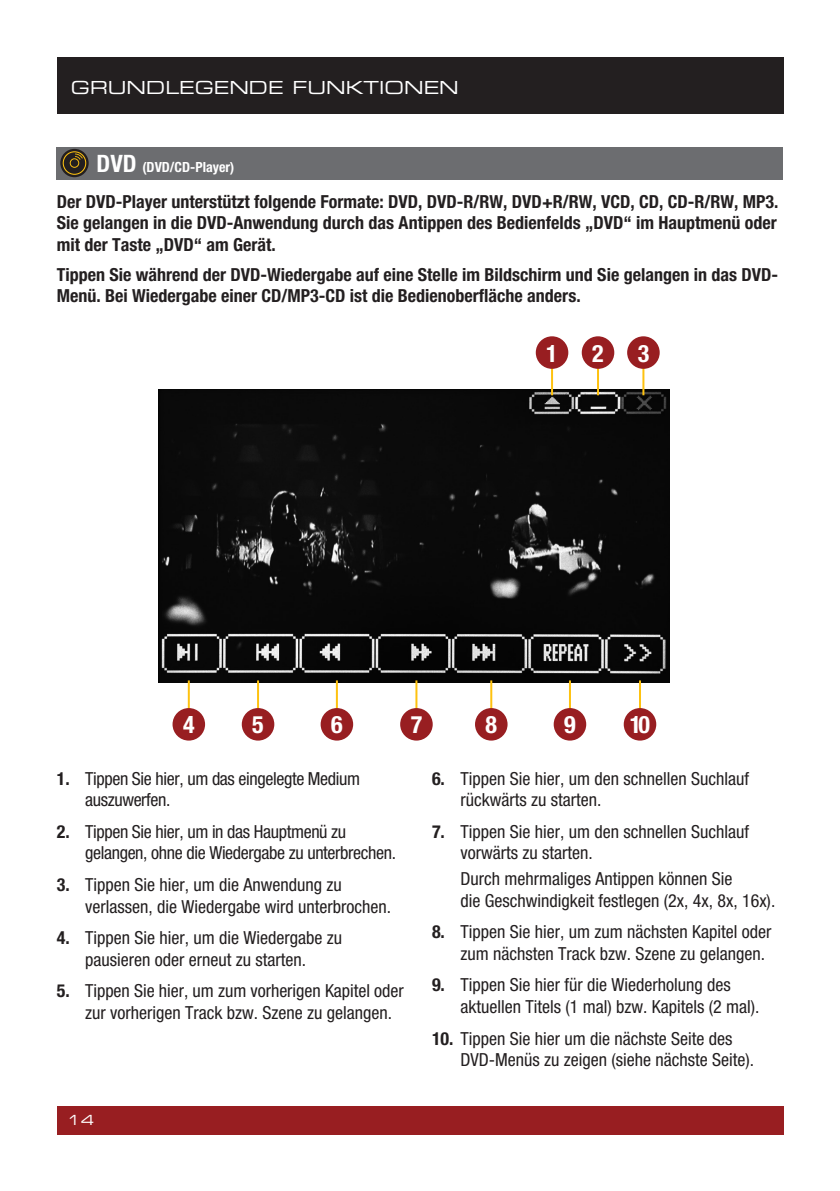
<style>
.page{position:relative;width:840px;height:1191px;background:#fff}
.page>*{position:absolute;margin:0;border:0;box-sizing:border-box;transform-origin:0 0}
.t1{font:700 condensed 24px "Helvetica Neue";color:#fff}
.t2{font:condensed 18px/21.6px "Helvetica Neue";color:#231f20}
.t3{font:700 condensed 18px/21.6px "Helvetica Neue";color:#231f20;text-align:justify}
.t4{font:condensed 18px/21.6px "Helvetica Neue";letter-spacing:-.02em;color:#231f20}
.t5{font:18px "Eurostile Extended Two";color:#fff}
.t6{font:700 condensed 14px "Helvetica Neue";color:#fff}
.t7{font:14px "Eurostile Extended Two";color:#fff}
.s1{font-size:24px}
.s2{font-weight:700}
</style>
<div class="page">
<div style="left:57px;top:1106px;width:725px;height:28px;background:#981e21"></div>
<div style="left:57px;top:57px;width:725px;height:56px;background:#231f20"></div>
<img style="left:158px;top:389px;width:510px;height:294px">
<hr style="left:188px;top:680px;width:2px;height:45px;background:#fec210">
<div style="left:172px;top:708px;width:33px;height:32px;background:#981e21;border-radius:50%"></div>
<hr style="left:550px;top:343px;width:2px;height:52px;background:#fec210">
<div style="left:535px;top:336px;width:33px;height:33px;background:#981e21;border-radius:50%"></div>
<hr style="left:596px;top:343px;width:2px;height:52px;background:#fec210">
<div style="left:581px;top:336px;width:33px;height:33px;background:#981e21;border-radius:50%"></div>
<hr style="left:257px;top:680px;width:2px;height:45px;background:#fec210">
<div style="left:242px;top:708px;width:32px;height:32px;background:#981e21;border-radius:50%"></div>
<hr style="left:336px;top:680px;width:2px;height:45px;background:#fec210">
<div style="left:320px;top:708px;width:33px;height:32px;background:#981e21;border-radius:50%"></div>
<hr style="left:415px;top:680px;width:2px;height:45px;background:#fec210">
<div style="left:400px;top:708px;width:32px;height:32px;background:#981e21;border-radius:50%"></div>
<hr style="left:490px;top:680px;width:2px;height:45px;background:#fec210">
<div style="left:474px;top:708px;width:33px;height:32px;background:#981e21;border-radius:50%"></div>
<hr style="left:568px;top:680px;width:2px;height:45px;background:#fec210">
<div style="left:553px;top:708px;width:33px;height:32px;background:#981e21;border-radius:50%"></div>
<hr style="left:638px;top:680px;width:2px;height:45px;background:#fec210">
<div style="left:623px;top:708px;width:33px;height:32px;background:#981e21;border-radius:50%"></div>
<hr style="left:642px;top:343px;width:2px;height:52px;background:#fec210">
<div style="left:626px;top:336px;width:33px;height:33px;background:#981e21;border-radius:50%"></div>
<div style="left:57px;top:147px;width:725px;height:32px;background:#6c6d70"></div>
<svg style="left:60px;top:149px;width:29px;height:28px"></svg>
<svg style="left:63px;top:151px;width:23px;height:24px"></svg>
<p class="t5" style="left:71px;top:75px;width:389px">GRUNDLEGENDE FUNKTIONEN</p>
<p class="t6" style="left:97px;top:158px;width:139px"><span class="s1">DVD</span> (DVD/CD-Player)</p>
<p class="t3" style="left:57px;top:190px;width:723px">Der DVD-Player unterstützt folgende Formate: DVD, DVD-R/RW, DVD+R/RW, VCD, CD, CD-R/RW, MP3.<br>Sie gelangen in die DVD-Anwendung durch das Antippen des Bedienfelds „DVD“ im Hauptmenü oder mit der Taste „DVD“ am Gerät.</p>
<p class="t3" style="left:57px;top:263px;width:722px">Tippen Sie während der DVD-Wiedergabe auf eine Stelle im Bildschirm und Sie gelangen in das DVD-<br>Menü. Bei Wiedergabe einer CD/MP3-CD ist die Bedienoberfläche anders.</p>
<h1 class="t1" style="left:546px;top:339px;width:13px">1</h1>
<h1 class="t1" style="left:592px;top:339px;width:13px">2</h1>
<h1 class="t1" style="left:637px;top:339px;width:13px">3</h1>
<h1 class="t1" style="left:183px;top:710px;width:13px">4</h1>
<h1 class="t1" style="left:252px;top:710px;width:13px">5</h1>
<h1 class="t1" style="left:331px;top:710px;width:13px">6</h1>
<h1 class="t1" style="left:410px;top:710px;width:13px">7</h1>
<h1 class="t1" style="left:485px;top:710px;width:13px">8</h1>
<h1 class="t1" style="left:564px;top:710px;width:13px">9</h1>
<h1 class="t1" style="left:629px;top:710px;width:22px">10</h1>
<p class="t4" style="left:85px;top:767px;width:276px;text-indent:-28px"><span class="s2">1.</span> Tippen Sie hier, um das eingelegte Medium auszuwerfen.</p>
<p class="t4" style="left:85px;top:820px;width:312px;text-indent:-28px"><span class="s2">2.</span> Tippen Sie hier, um in das Hauptmenü zu gelangen, ohne die Wiedergabe zu unterbrechen.</p>
<p class="t2" style="left:85px;top:873px;width:307px;text-indent:-28px"><span class="s2">3.</span> Tippen Sie hier, um die Anwendung zu verlassen, die Wiedergabe wird unterbrochen.</p>
<p class="t2" style="left:57px;top:927px;width:287px;text-align:center"><span class="s2">4.</span> Tippen Sie hier, um die Wiedergabe zu pausieren oder erneut zu starten.</p>
<p class="t2" style="left:85px;top:980px;width:320px;text-indent:-28px"><span class="s2">5.</span> Tippen Sie hier, um zum vorherigen Kapitel oder zur vorherigen Track bzw. Szene zu gelangen.</p>
<p class="t7" style="left:67px;top:1110px;width:28px">14</p>
<p class="t2" style="left:460px;top:767px;width:290px;text-indent:-28px"><span class="s2">6.</span> Tippen Sie hier, um den schnellen Suchlauf rückwärts zu starten.</p>
<p class="t2" style="left:460px;top:820px;width:290px;text-indent:-28px"><span class="s2">7.</span> Tippen Sie hier, um den schnellen Suchlauf vorwärts zu starten.</p>
<p class="t2" style="left:460px;top:867px;width:316px">Durch mehrmaliges Antippen können Sie<br>die Geschwindigkeit festlegen (2x, 4x, 8x, 16x).</p>
<p class="t2" style="left:460px;top:921px;width:312px;text-indent:-28px"><span class="s2">8.</span> Tippen Sie hier, um zum nächsten Kapitel oder zum nächsten Track bzw. Szene zu gelangen.</p>
<p class="t2" style="left:460px;top:974px;width:300px;text-indent:-28px"><span class="s2">9.</span> Tippen Sie hier für die Wiederholung des aktuellen Titels (1 mal) bzw. Kapitels (2 mal).</p>
<p class="t2" style="left:460px;top:1027px;width:295px;text-indent:-28px"><span class="s2">10.</span> Tippen Sie hier um die nächste Seite des<br>DVD-Menüs zu zeigen (siehe nächste Seite).</p>
</div>
